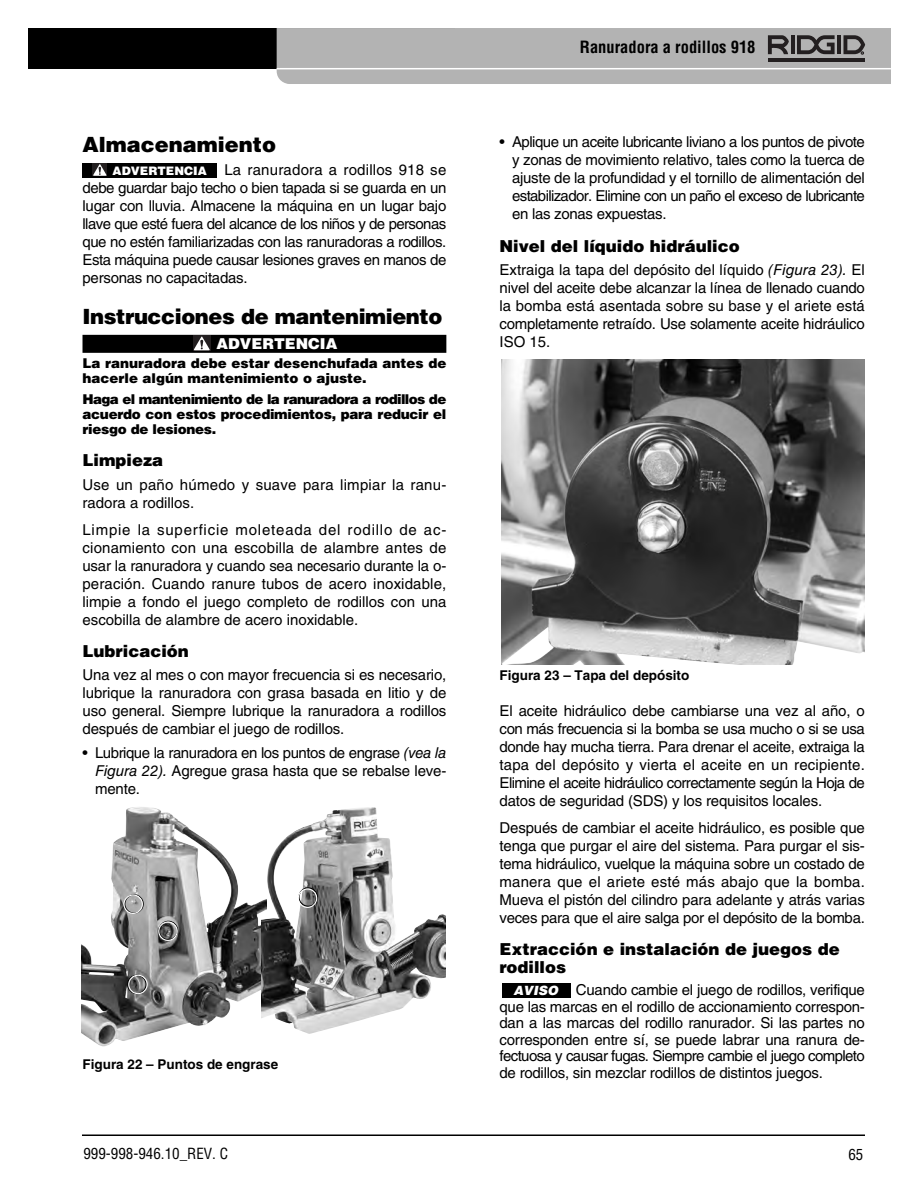
<style>
.page{position:relative;width:918px;height:1188px;background:#fff}
.page>*{position:absolute;margin:0;border:0;box-sizing:border-box;transform-origin:0 0}
.t1{font:900 21px "Helvetica LT Std";letter-spacing:-.02em;color:#000}
.t2{font:900 21px "Helvetica LT Std";color:#000}
.t3{font:900 16.5px/18px "Helvetica LT Std";color:#000}
.t4{font:700 condensed 16.5px "Helvetica LT Std";color:#000}
.t5{font:15px/18px "Helvetica LT Std";letter-spacing:-.015em;color:#000;text-align:justify}
.t6{font:15px/18px "Helvetica LT Std";letter-spacing:.015em;color:#000}
.t7{font:condensed 15px "Helvetica LT Std";color:#000}
.t8{font:900 15px "Helvetica LT Std";color:#fff}
.t9{font:900 13.5px/15px "Helvetica LT Std";color:#000}
.t10{font:700 13.5px "Helvetica LT Std";color:#000}
.t11{font:italic 900 12.75px "Helvetica LT Std";color:#fff}
.t12{font:900 11.7px "Helvetica LT Std";color:#fff}
.s1{font-style:italic}
</style>
<div class="page">
<hr style="left:82px;top:1134px;width:783px;height:2px;background:#000">
<div style="left:28px;top:28px;width:427px;height:41px;background:#000"></div>
<svg style="left:277px;top:28px;width:614px;height:56px;background:#afaeaf"></svg>
<div style="left:83px;top:335px;width:363px;height:18px;background:#000"></div>
<div style="left:193px;top:336px;width:17px;height:14px;background:#231f20"></div>
<svg style="left:194px;top:337px;width:16px;height:13px"></svg>
<div style="left:83px;top:163px;width:134px;height:15px;background:#000"></div>
<div style="left:92px;top:163px;width:15px;height:13px;background:#231f20"></div>
<svg style="left:93px;top:164px;width:14px;height:12px"></svg>
<img style="left:82px;top:807px;width:179px;height:202px">
<img style="left:261px;top:807px;width:185px;height:227px">
<svg style="left:123px;top:894px;width:21px;height:20px"></svg>
<svg style="left:158px;top:921px;width:20px;height:20px"></svg>
<svg style="left:127px;top:975px;width:21px;height:19px"></svg>
<svg style="left:298px;top:887px;width:20px;height:21px"></svg>
<img style="left:502px;top:359px;width:362px;height:305px">
<div style="left:502px;top:984px;width:68px;height:14px;background:#000"></div>
<h1 class="t2" style="left:83px;top:137px;width:195px">Almacenamiento</h1>
<p class="t5" style="left:83px;top:162px;width:365px;text-indent:142px">La ranuradora a rodillos 918 se debe guardar bajo techo o bien tapada si se guarda en un lugar con lluvia. Almacene la máquina en un lugar bajo llave que esté fuera del alcance de los niños y de personas que no estén familiarizadas con las ranuradoras a rodillos.<br>Esta máquina puede causar lesiones graves en manos de personas no capacitadas.</p>
<h1 class="t1" style="left:83px;top:309px;width:361px">Instrucciones de mantenimiento</h1>
<p class="t8" style="left:217px;top:338px;width:122px">ADVERTENCIA</p>
<p class="t9" style="left:83px;top:357px;width:365px">La ranuradora debe estar desenchufada antes de hacerle algún mantenimiento o ajuste.</p>
<p class="t9" style="left:83px;top:393px;width:365px;text-align:justify">Haga el mantenimiento de la ranuradora a rodillos de acuerdo con estos procedimientos, para reducir el riesgo de lesiones.</p>
<p class="t3" style="left:83px;top:453px;width:82px">Limpieza</p>
<p class="t6" style="left:83px;top:477px;width:365px">Use un paño húmedo y suave para limpiar la ranu&shy;radora a rodillos.</p>
<p class="t5" style="left:83px;top:522px;width:365px">Limpie la superficie moleteada del rodillo de ac&shy;cionamiento con una escobilla de alambre antes de usar la ranuradora y cuando sea necesario durante la o&shy;peración. Cuando ranure tubos de acero inoxidable, limpie a fondo el juego completo de rodillos con una escobilla de alambre de acero inoxidable.</p>
<p class="t3" style="left:83px;top:644px;width:108px">Lubricación</p>
<p class="t5" style="left:83px;top:668px;width:365px">Una vez al mes o con mayor frecuencia si es necesario, lubrique la ranuradora con grasa basada en litio y de uso general. Siempre lubrique la ranuradora a rodillos después de cambiar el juego de rodillos.</p>
<p class="t5" style="left:95px;top:745px;width:353px;text-indent:-13px">• Lubrique la ranuradora en los puntos de engrase <span class="s1">(vea la Figura 22).</span> Agregue grasa hasta que se rebalse leve&shy;mente.</p>
<p class="t12" style="left:113px;top:166px;width:96px">ADVERTENCIA</p>
<p class="t10" style="left:83px;top:1060px;width:197px">Figura 22 – Puntos de engrase</p>
<p class="t4" style="left:580px;top:41px;width:177px">Ranuradora a rodillos 918</p>
<p class="t5" style="left:512px;top:134px;width:354px;text-indent:-13px">• Aplique un aceite lubricante liviano a los puntos de pivote y zonas de movimiento relativo, tales como la tuerca de ajuste de la profundidad y el tornillo de alimentación del estabilizador. Elimine con un paño el exceso de lubricante en las zonas expuestas.</p>
<p class="t3" style="left:500px;top:238px;width:242px">Nivel del líquido hidráulico</p>
<p class="t5" style="left:500px;top:262px;width:367px">Extraiga la tapa del depósito del líquido <span class="s1">(Figura 23).</span> El nivel del aceite debe alcanzar la línea de llenado cuando la bomba está asentada sobre su base y el ariete está completamente retraído. Use solamente aceite hidráulico ISO 15.</p>
<p class="t10" style="left:500px;top:670px;width:191px">Figura 23 – Tapa del depósito</p>
<p class="t5" style="left:500px;top:703px;width:367px">El aceite hidráulico debe cambiarse una vez al año, o con más frecuencia si la bomba se usa mucho o si se usa donde hay mucha tierra. Para drenar el aceite, extraiga la tapa del depósito y vierta el aceite en un recipiente.<br>Elimine el aceite hidráulico correctamente según la Hoja de datos de seguridad (SDS) y los requisitos locales.</p>
<p class="t5" style="left:500px;top:820px;width:367px">Después de cambiar el aceite hidráulico, es posible que tenga que purgar el aire del sistema. Para purgar el sis&shy;tema hidráulico, vuelque la máquina sobre un costado de manera que el ariete esté más abajo que la bomba.<br>Mueva el pistón del cilindro para adelante y atrás varias veces para que el aire salga por el depósito de la bomba.</p>
<p class="t3" style="left:500px;top:942px;width:342px">Extracción e instalación de juegos de rodillos</p>
<p class="t5" style="left:500px;top:983px;width:367px;line-height:16.5px;text-indent:76px">Cuando cambie el juego de rodillos, verifique que las marcas en el rodillo de accionamiento correspon&shy;dan a las marcas del rodillo ranurador. Si las partes no corresponden entre sí, se puede labrar una ranura de&shy;fectuosa y causar fugas. Siempre cambie el juego completo de rodillos, sin mezclar rodillos de distintos juegos.</p>
<p class="t11" style="left:513px;top:986px;width:46px">AVISO</p>
<p class="t7" style="left:83px;top:1148px;width:146px">999-998-946.10_REV. C</p>
<p class="t7" style="left:848px;top:1149px;width:16px">65</p>
</div>
